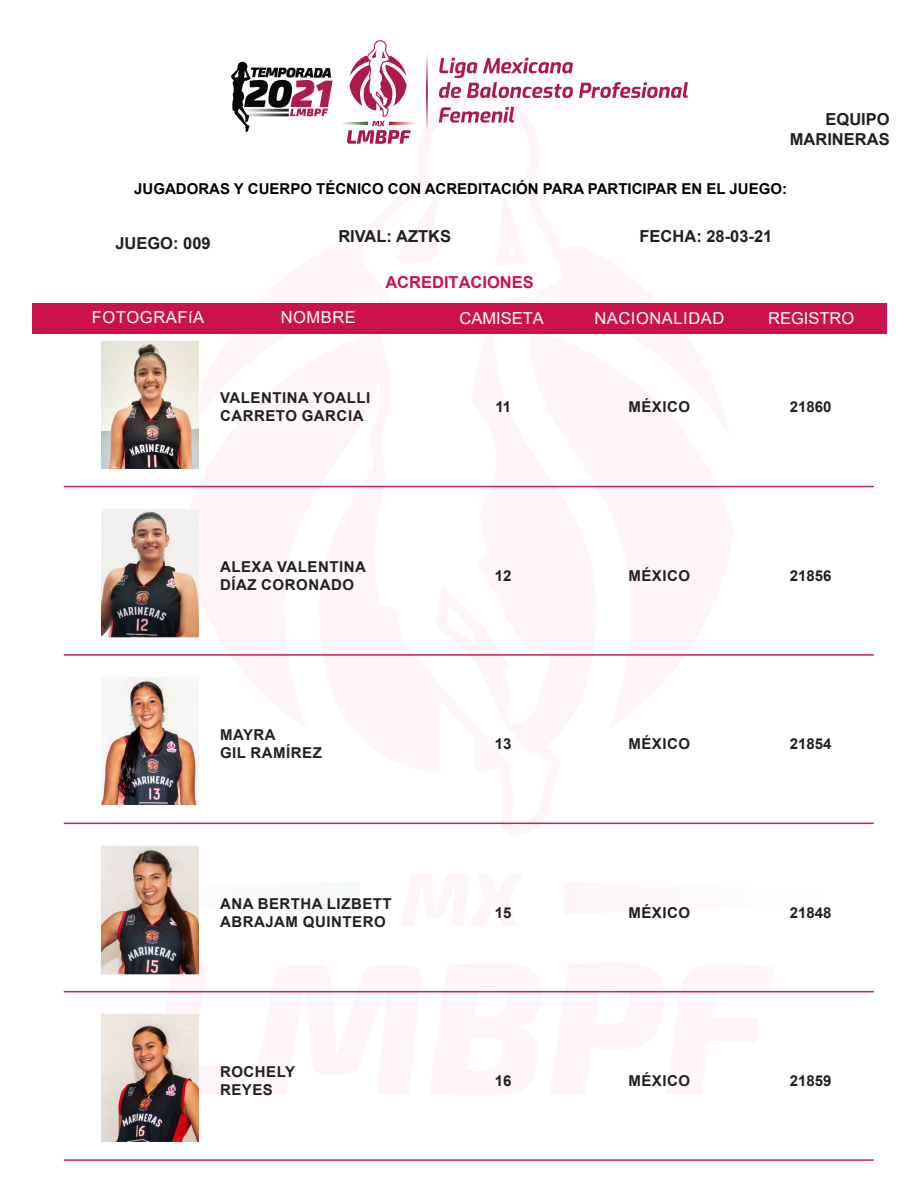
<style>
.page{position:relative;width:918px;height:1188px;background:#fff}
.page>*{position:absolute;margin:0;border:0;box-sizing:border-box;transform-origin:0 0}
.t1{font:700 16.5px/19.8px "Arial";color:#231f20;text-align:right}
.t2{font:16.5px "Arial";letter-spacing:.035em;color:#fff}
.t3{font:16.5px "Arial";color:#fff}
.t4{font:700 16.5px "Arial";color:#cc124c}
.t5{font:700 15px "Arial";letter-spacing:.035em;color:#231f20}
.t6{font:700 15px "Arial";color:#000}
</style>
<div class="page">
<svg style="left:146px;top:952px;width:639px;height:154px"></svg>
<svg style="left:101px;top:871px;width:98px;height:54px"></svg>
<svg style="left:360px;top:485px;width:204px;height:340px"></svg>
<div style="left:32px;top:303px;width:855px;height:31px;background:#cc124c"></div>
<img style="left:232px;top:40px;width:455px;height:104px">
<img style="left:102px;top:340px;width:96px;height:129px">
<hr style="left:64px;top:486px;width:810px;height:1px;background:#cc1f56">
<img style="left:102px;top:509px;width:96px;height:129px">
<hr style="left:64px;top:654px;width:810px;height:2px;background:#cc1f56">
<img style="left:102px;top:677px;width:96px;height:128px">
<hr style="left:64px;top:823px;width:810px;height:1px;background:#cc1f56">
<img style="left:102px;top:845px;width:96px;height:129px">
<hr style="left:64px;top:991px;width:810px;height:1px;background:#cc1f56">
<img style="left:102px;top:1014px;width:96px;height:128px">
<hr style="left:64px;top:1159px;width:810px;height:2px;background:#cc1f56">
<p class="t1" style="left:790px;top:110px;width:101px">EQUIPO<br>MARINERAS</p>
<p class="t6" style="left:134px;top:178px;width:654px">JUGADORAS Y CUERPO TÉCNICO CON ACREDITACIÓN PARA PARTICIPAR EN EL JUEGO:</p>
<p class="t1" style="left:115px;top:233px;width:97px">JUEGO: 009</p>
<p class="t1" style="left:338px;top:227px;width:114px">RIVAL: AZTKS</p>
<p class="t1" style="left:640px;top:227px;width:134px">FECHA: 28-03-21</p>
<p class="t4" style="left:385px;top:271px;width:150px">ACREDITACIONES</p>
<p class="t2" style="left:92px;top:306px;width:114px">FOTOGRAFíA</p>
<p class="t2" style="left:281px;top:306px;width:77px">NOMBRE</p>
<p class="t3" style="left:460px;top:307px;width:86px">CAMISETA</p>
<p class="t3" style="left:768px;top:307px;width:88px">REGISTRO</p>
<p class="t2" style="left:594px;top:307px;width:131px">NACIONALIDAD</p>
<p class="t5" style="left:220px;top:388px;width:152px">VALENTINA YOALLI</p>
<p class="t5" style="left:220px;top:406px;width:145px">CARRETO GARCIA</p>
<p class="t5" style="left:220px;top:556px;width:147px">ALEXA VALENTINA</p>
<p class="t5" style="left:220px;top:574px;width:136px">DÍAZ CORONADO</p>
<p class="t5" style="left:220px;top:724px;width:57px">MAYRA</p>
<p class="t5" style="left:220px;top:742px;width:103px">GIL RAMÍREZ</p>
<p class="t5" style="left:220px;top:893px;width:173px">ANA BERTHA LIZBETT</p>
<p class="t5" style="left:220px;top:911px;width:167px">ABRAJAM QUINTERO</p>
<p class="t5" style="left:220px;top:1061px;width:77px">ROCHELY</p>
<p class="t5" style="left:220px;top:1079px;width:54px">REYES</p>
<p class="t5" style="left:495px;top:397px;width:17px">11</p>
<p class="t5" style="left:628px;top:397px;width:63px">MÉXICO</p>
<p class="t5" style="left:790px;top:397px;width:43px">21860</p>
<p class="t5" style="left:495px;top:565px;width:18px">12</p>
<p class="t5" style="left:628px;top:565px;width:63px">MÉXICO</p>
<p class="t5" style="left:790px;top:565px;width:43px">21856</p>
<p class="t5" style="left:495px;top:733px;width:18px">13</p>
<p class="t5" style="left:628px;top:733px;width:63px">MÉXICO</p>
<p class="t5" style="left:790px;top:733px;width:43px">21854</p>
<p class="t5" style="left:495px;top:902px;width:18px">15</p>
<p class="t5" style="left:628px;top:902px;width:63px">MÉXICO</p>
<p class="t5" style="left:790px;top:902px;width:43px">21848</p>
<p class="t5" style="left:495px;top:1070px;width:18px">16</p>
<p class="t5" style="left:628px;top:1070px;width:63px">MÉXICO</p>
<p class="t5" style="left:790px;top:1070px;width:43px">21859</p>
</div>
